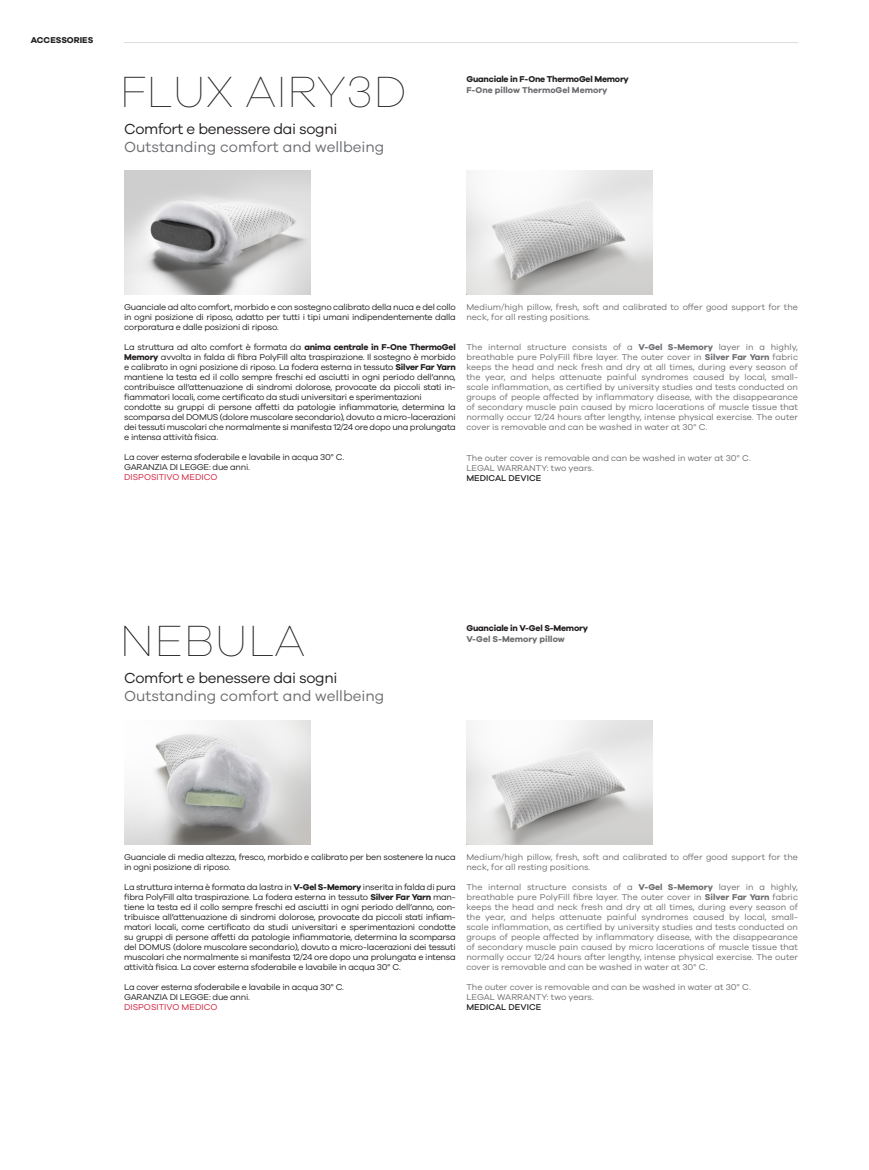
<style>
.page{position:relative;width:869px;height:1170px;background:#fff}
.page>*{position:absolute;margin:0;border:0;box-sizing:border-box;transform-origin:0 0}
.t1{font:100 45px "Galano Grotesque";letter-spacing:.01em;color:#231f20}
.t2{font:15px "Galano Grotesque";color:#6c6d70}
.t3{font:15px "Galano Grotesque";letter-spacing:-.025em;color:#231f20}
.t4{font:8.75px/10px "Galano Grotesque";letter-spacing:-.025em;color:#231f20}
.t5{font:8.75px/10px "Galano Grotesque";color:#6c6d70}
.t6{font:700 8.75px "Galano Grotesque";letter-spacing:-.025em;color:#231f20}
.t7{font:700 8.75px "Galano Grotesque";color:#6c6d70}
.t8{font:8.75px "Galano Grotesque";color:#d01d39}
.t9{font:500 8.75px "Galano Grotesque";color:#231f20}
.t10{font:700 8.75px "Galano Grotesque";color:#231f20}
.s1{font-weight:700}
</style>
<div class="page">
<img style="left:124px;top:170px;width:186px;height:124px">
<img style="left:466px;top:170px;width:186px;height:124px">
<img style="left:124px;top:720px;width:186px;height:124px">
<img style="left:466px;top:720px;width:186px;height:124px">
<hr style="left:124px;top:42px;width:673px;height:1px;background:#dcdddf">
<p class="t10" style="left:31px;top:35px;width:64px">ACCESSORIES</p>
<h1 class="t1" style="left:120px;top:65px;width:289px">FLUX AIRY3D</h1>
<h2 class="t3" style="left:124px;top:120px;width:215px">Comfort e benessere dai sogni</h2>
<h2 class="t2" style="left:124px;top:138px;width:262px">Outstanding comfort and wellbeing</h2>
<p class="t6" style="left:466px;top:74px;width:164px">Guanciale in F-One ThermoGel Memory</p>
<p class="t7" style="left:466px;top:85px;width:142px">F-One pillow ThermoGel Memory</p>
<p class="t4" style="left:124px;top:302px;width:333px;text-align:justify">Guanciale ad alto comfort, morbido e con sostegno calibrato della nuca e del collo in ogni posizione di riposo, adatto per tutti i tipi umani indipendentemente dalla corporatura e dalle posizioni di riposo.</p>
<p class="t4" style="left:124px;top:342px;width:333px">La struttura ad alto comfort è formata da <span class="s1">anima centrale in F-One ThermoGel Memory</span> avvolta in falda di fibra PolyFill alta traspirazione. Il sostegno è morbido e calibrato in ogni posizione di riposo. La fodera esterna in tessuto <span class="s1">Silver Far Yarn </span>mantiene la testa ed il collo sempre freschi ed asciutti in ogni periodo dell’anno, contribuisce all’attenuazione di sindromi dolorose, provocate da piccoli stati in&shy;fiammatori locali, come certificato da studi universitari e sperimentazioni condotte su gruppi di persone affetti da patologie infiammatorie, determina la scomparsa del DOMUS (dolore muscolare secondario), dovuto a micro-lacerazioni dei tessuti muscolari che normalmente si manifesta 12/24 ore dopo una prolungata e intensa attività fisica.</p>
<p class="t4" style="left:124px;top:452px;width:221px">La cover esterna sfoderabile e lavabile in acqua 30° C.<br>GARANZIA DI LEGGE: due anni.</p>
<p class="t8" style="left:124px;top:472px;width:95px">DISPOSITIVO MEDICO</p>
<p class="t5" style="left:466px;top:302px;width:333px">Medium/high pillow, fresh, soft and calibrated to offer good support for the neck, for all resting positions.</p>
<p class="t5" style="left:466px;top:342px;width:333px;text-align:justify">The internal structure consists of a <span class="s1">V-Gel S-Memory</span> layer in a highly, breathable pure PolyFill fibre layer. The outer cover in <span class="s1">Silver Far Yarn</span> fabric keeps the head and neck fresh and dry at all times, during every season of the year, and helps attenuate painful syndromes caused by local, small&shy;scale inflammation, as certified by university studies and tests conducted on groups of people affected by inflammatory disease, with the disappearance of secondary muscle pain caused by micro lacerations of muscle tissue that normally occur 12/24 hours after lengthy, intense physical exercise. The outer cover is removable and can be washed in water at 30° C.</p>
<p class="t5" style="left:466px;top:452px;width:286px">The outer cover is removable and can be washed in water at 30° C.<br>LEGAL WARRANTY: two years.</p>
<p class="t9" style="left:466px;top:472px;width:76px">MEDICAL DEVICE</p>
<h1 class="t1" style="left:120px;top:614px;width:187px">NEBULA</h1>
<h2 class="t3" style="left:124px;top:669px;width:215px">Comfort e benessere dai sogni</h2>
<h2 class="t2" style="left:124px;top:687px;width:262px">Outstanding comfort and wellbeing</h2>
<p class="t6" style="left:466px;top:623px;width:123px">Guanciale in V-Gel S-Memory</p>
<p class="t7" style="left:466px;top:633px;width:100px">V-Gel S-Memory pillow</p>
<p class="t4" style="left:124px;top:851px;width:333px">Guanciale di media altezza, fresco, morbido e calibrato per ben sostenere la nuca in ogni posizione di riposo.</p>
<p class="t4" style="left:124px;top:881px;width:333px;text-align:justify">La struttura interna è formata da lastra in <span class="s1">V-Gel S-Memory</span> inserita in falda di pura fibra PolyFill alta traspirazione. La fodera esterna in tessuto <span class="s1">Silver Far Yarn</span> man&shy;tiene la testa ed il collo sempre freschi ed asciutti in ogni periodo dell’anno, con&shy;tribuisce all’attenuazione di sindromi dolorose, provocate da piccoli stati infiam&shy;matori locali, come certificato da studi universitari e sperimentazioni condotte su gruppi di persone affetti da patologie infiammatorie, determina la scomparsa del DOMUS (dolore muscolare secondario), dovuto a micro-lacerazioni dei tessuti muscolari che normalmente si manifesta 12/24 ore dopo una prolungata e intensa attività fisica. La cover esterna sfoderabile e lavabile in acqua 30° C.</p>
<p class="t4" style="left:124px;top:981px;width:221px">La cover esterna sfoderabile e lavabile in acqua 30° C.<br>GARANZIA DI LEGGE: due anni.</p>
<p class="t8" style="left:124px;top:1001px;width:95px">DISPOSITIVO MEDICO</p>
<p class="t5" style="left:466px;top:851px;width:333px">Medium/high pillow, fresh, soft and calibrated to offer good support for the neck, for all resting positions.</p>
<p class="t5" style="left:466px;top:881px;width:333px;text-align:justify">The internal structure consists of a <span class="s1">V-Gel S-Memory</span> layer in a highly, breathable pure PolyFill fibre layer. The outer cover in <span class="s1">Silver Far Yarn</span> fabric keeps the head and neck fresh and dry at all times, during every season of the year, and helps attenuate painful syndromes caused by local, small&shy;scale inflammation, as certified by university studies and tests conducted on groups of people affected by inflammatory disease, with the disappearance of secondary muscle pain caused by micro lacerations of muscle tissue that normally occur 12/24 hours after lengthy, intense physical exercise. The outer cover is removable and can be washed in water at 30° C.</p>
<p class="t5" style="left:466px;top:981px;width:286px">The outer cover is removable and can be washed in water at 30° C.<br>LEGAL WARRANTY: two years.</p>
<p class="t9" style="left:466px;top:1001px;width:76px">MEDICAL DEVICE</p>
</div>
